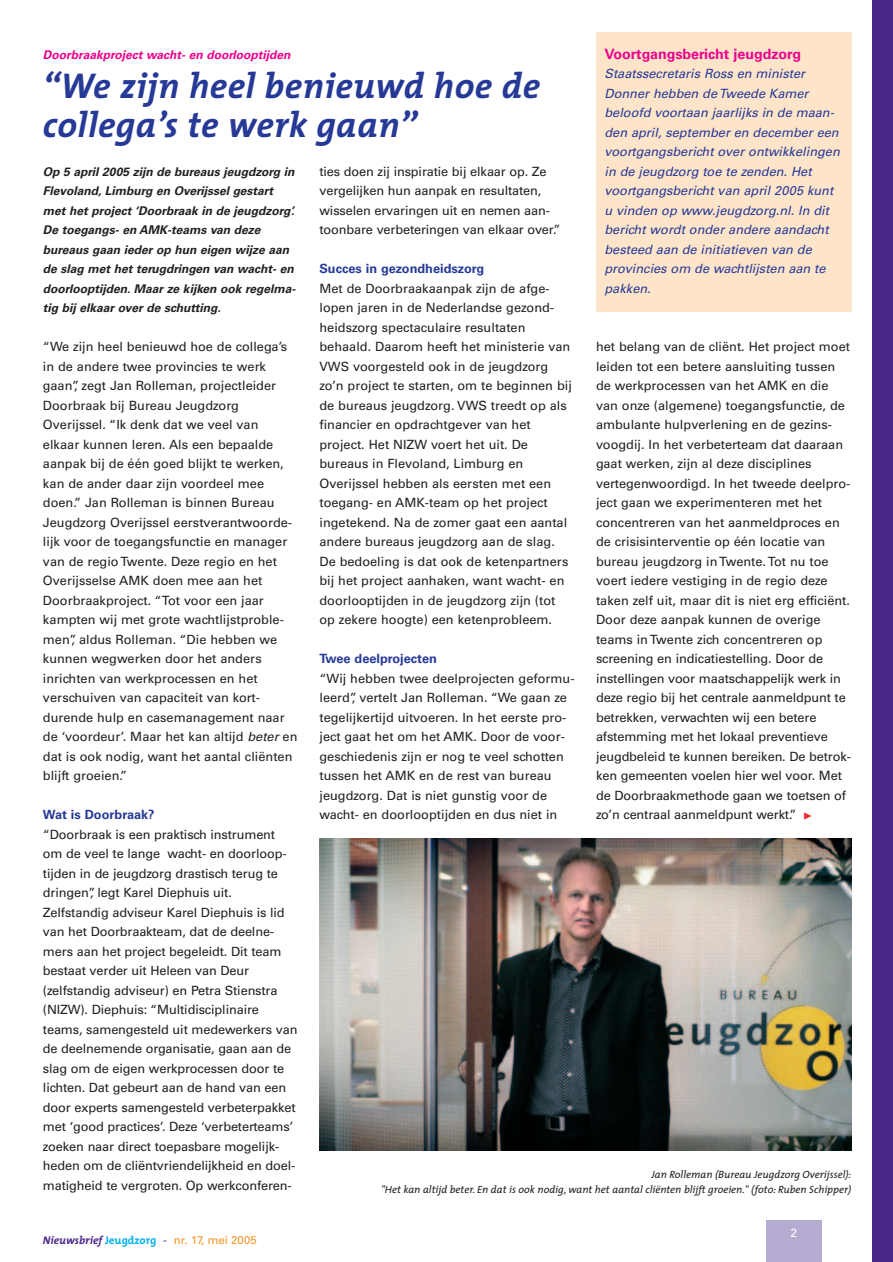
<style>
.page{position:relative;width:893px;height:1262px;background:#fff}
.page>*{position:absolute;margin:0;border:0;box-sizing:border-box;transform-origin:0 0}
.t1{font:italic 700 36px/39px "The Mix";letter-spacing:.01em;color:#263996}
.t2{font:700 14.25px "Univers";color:#ed028c}
.t3{font:12.75px/19.5px "Univers";color:#231f20}
.t4{font:italic 12.75px/19.5px "Univers";color:#263996}
.t5{font:700 12.75px "Univers";color:#263996}
.t6{font:italic 700 12px/19.5px "Univers";color:#231f20}
.t7{font:italic 700 12px "Univers";color:#ed028c}
.t8{font:12px "Univers";color:#fff}
.t9{font:11.25px "Univers";color:#f6911e}
.t10{font:italic 10.5px/14.2px "The Mix";color:#231f20;text-align:right}
.s1{font-style:italic}
.s2{font-family:"Universal Newswith Comm Pi";font-size:7.5px;color:#ee2d34}
.s3{font-family:"The Mix";font-weight:700;font-style:italic;color:#472887}
.s4{font-family:"The Mix";font-weight:700;color:#00aeef}
.s5{color:#472887}
</style>
<div class="page">
<div style="left:766px;top:1220px;width:55px;height:42px;background:#b5aad0"></div>
<div style="left:872px;top:0;width:20px;height:1262px;background:#472887"></div>
<img style="left:319px;top:838px;width:532px;height:312px">
<div style="left:596px;top:33px;width:255px;height:279px;background:#fee5ca"></div>
<p class="t2" style="left:604px;top:48px;width:198px">Voortgangsbericht jeugdzorg</p>
<p class="t4" style="left:604px;top:65px;width:237px">Staatssecretaris Ross en minister Donner hebben de Tweede Kamer beloofd voortaan jaarlijks in de maan&shy;den april, september en december een voortgangsbericht over ontwikkelingen in de jeugdzorg toe te zenden. Het voortgangsbericht van april 2005 kunt u vinden op www.jeugdzorg.nl. In dit bericht wordt onder andere aandacht besteed aan de initiatieven van de provincies om de wachtlijsten aan te pakken.</p>
<p class="t7" style="left:43px;top:50px;width:249px">Doorbraakproject wacht- en doorlooptijden</p>
<h1 class="t1" style="left:43px;top:69px;width:499px">“We zijn heel benieuwd hoe de collega’s te werk gaan”</h1>
<p class="t3" style="left:319px;top:162px;width:243px">ties doen zij inspiratie bij elkaar op. Ze vergelijken hun aanpak en resultaten, wisselen ervaringen uit en nemen aan&shy;toonbare verbeteringen van elkaar over.”</p>
<p class="t5" style="left:319px;top:264px;width:166px">Succes in gezondheidszorg</p>
<p class="t3" style="left:319px;top:279px;width:254px">Met de Doorbraakaanpak zijn de afge&shy;lopen jaren in de Nederlandse gezond&shy;heidszorg spectaculaire resultaten behaald. Daarom heeft het ministerie van VWS voorgesteld ook in de jeugdzorg zo’n project te starten, om te beginnen bij de bureaus jeugdzorg. VWS treedt op als financier en opdrachtgever van het project. Het NIZW voert het uit. De bureaus in Flevoland, Limburg en Overijssel hebben als eersten met een toegang- en AMK-team op het project ingetekend. Na de zomer gaat een aantal andere bureaus jeugdzorg aan de slag.<br>De bedoeling is dat ook de ketenpartners bij het project aanhaken, want wacht- en doorlooptijden in de jeugdzorg zijn (tot op zekere hoogte) een ketenprobleem.</p>
<p class="t5" style="left:319px;top:654px;width:119px">Twee deelprojecten</p>
<p class="t3" style="left:319px;top:669px;width:256px">“Wij hebben twee deelprojecten geformu&shy;leerd”, vertelt Jan Rolleman. “We gaan ze tegelijkertijd uitvoeren. In het eerste pro&shy;ject gaat het om het AMK. Door de voor&shy;geschiedenis zijn er nog te veel schotten tussen het AMK en de rest van bureau jeugdzorg. Dat is niet gunstig voor de wacht- en doorlooptijden en dus niet in</p>
<p class="t6" style="left:43px;top:163px;width:254px">Op 5 april 2005 zijn de bureaus jeugdzorg in Flevoland, Limburg en Overijssel gestart met het project ‘Doorbraak in de jeugdzorg’.<br>De toegangs- en AMK-teams van deze bureaus gaan ieder op hun eigen wijze aan de slag met het terugdringen van wacht- en doorlooptijden. Maar ze kijken ook regelma&shy;tig bij elkaar over de schutting.</p>
<p class="t3" style="left:43px;top:338px;width:256px">“We zijn heel benieuwd hoe de collega’s in de andere twee provincies te werk gaan”, zegt Jan Rolleman, projectleider Doorbraak bij Bureau Jeugdzorg Overijssel. “Ik denk dat we veel van elkaar kunnen leren. Als een bepaalde aanpak bij de één goed blijkt te werken, kan de ander daar zijn voordeel mee doen.” Jan Rolleman is binnen Bureau Jeugdzorg Overijssel eerstverantwoorde&shy;lijk voor de toegangsfunctie en manager van de regio Twente. Deze regio en het Overijsselse AMK doen mee aan het Doorbraakproject. “Tot voor een jaar kampten wij met grote wachtlijstproble&shy;men”, aldus Rolleman. “Die hebben we kunnen wegwerken door het anders inrichten van werkprocessen en het verschuiven van capaciteit van kort&shy;durende hulp en casemanagement naar de ‘voordeur’. Maar het kan altijd <span class="s1">beter</span> en dat is ook nodig, want het aantal cliënten blijft groeien.”</p>
<p class="t5" style="left:43px;top:810px;width:113px">Wat is Doorbraak?</p>
<p class="t3" style="left:43px;top:825px;width:256px">“Doorbraak is een praktisch instrument om de veel te lange wacht- en doorloop&shy;tijden in de jeugdzorg drastisch terug te dringen”, legt Karel Diephuis uit.<br>Zelfstandig adviseur Karel Diephuis is lid van het Doorbraakteam, dat de deelne&shy;mers aan het project begeleidt. Dit team bestaat verder uit Heleen van Deur (zelfstandig adviseur) en Petra Stienstra (NIZW). Diephuis: “Multidisciplinaire teams, samengesteld uit medewerkers van de deelnemende organisatie, gaan aan de slag om de eigen werkprocessen door te lichten. Dat gebeurt aan de hand van een door experts samengesteld verbeterpakket met ‘good practices’. Deze ‘verbeterteams’ zoeken naar direct toepasbare mogelijk&shy;heden om de cliëntvriendelijkheid en doel&shy;matigheid te vergroten. Op werkconferen-</p>
<p class="t3" style="left:596px;top:338px;width:256px">het belang van de cliënt. Het project moet leiden tot een betere aansluiting tussen de werkprocessen van het AMK en die van onze (algemene) toegangsfunctie, de ambulante hulpverlening en de gezins&shy;voogdij. In het verbeterteam dat daaraan gaat werken, zijn al deze disciplines vertegenwoordigd. In het tweede deelpro&shy;ject gaan we experimenteren met het concentreren van het aanmeldproces en de crisisinterventie op één locatie van bureau jeugdzorg in Twente. Tot nu toe voert iedere vestiging in de regio deze taken zelf uit, maar dit is niet erg efficiënt.<br>Door deze aanpak kunnen de overige teams in Twente zich concentreren op screening en indicatiestelling. Door de instellingen voor maatschappelijk werk in deze regio bij het centrale aanmeldpunt te betrekken, verwachten wij een betere afstemming met het lokaal preventieve jeugdbeleid te kunnen bereiken. De betrok&shy;ken gemeenten voelen hier wel voor. Met de Doorbraakmethode gaan we toetsen of zo’n centraal aanmeldpunt werkt.” <span class="s2">-</span></p>
<p class="t10" style="left:381px;top:1168px;width:471px">Jan Rolleman (Bureau Jeugdzorg Overijssel):<br>"Het kan altijd beter. En dat is ook nodig, want het aantal cliënten blijft groeien." (foto: Ruben Schipper)</p>
<p class="t9" style="left:43px;top:1236px;width:215px"><span class="s3">Nieuwsbrief</span> <span class="s4">Jeugdzorg</span> <span class="s5">-</span> nr. 17, mei 2005</p>
<p class="t8" style="left:790px;top:1228px;width:8px">2</p>
</div>
